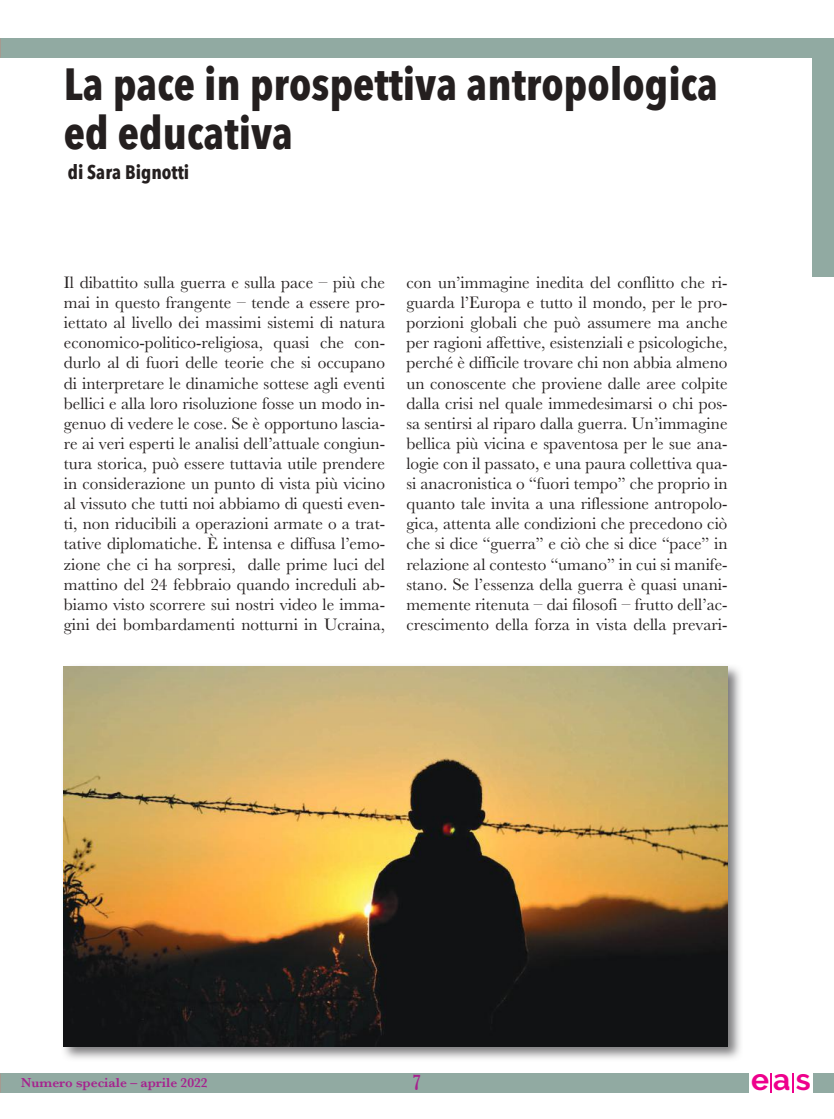
<style>
.page{position:relative;width:834px;height:1119px;background:#fff}
.page>*{position:absolute;margin:0;border:0;box-sizing:border-box;transform-origin:0 0}
.t1{font:700 45px/49.5px "Avenir Next Condensed";color:#241f1f}
.t2{font:700 30px "Raleway";color:#ee008c}
.t3{font:extra-condensed 21px "Gloucester";color:#a6228e}
.t4{font:700 19.5px "Avenir Next Condensed";color:#241f1f}
.t5{font:17.25px/20.1px "Baskerville";color:#241f1f;text-align:justify}
.t6{font:600 13.5px "Baskerville";color:#a6228e}
</style>
<div class="page">
<div style="left:0;top:1072px;width:833px;height:19px;background:#91aaa2"></div>
<div style="left:0;top:38px;width:833px;height:20px;background:#91aaa2"></div>
<div style="left:812px;top:57px;width:21px;height:219px;background:#91aaa2"></div>
<div style="left:749px;top:1072px;width:63px;height:20px;background:#fff"></div>
<svg style="left:770px;top:1073px;width:1px;height:18px"></svg>
<svg style="left:792px;top:1073px;width:1px;height:19px"></svg>
<svg style="left:63px;top:666px;width:678px;height:393px"></svg>
<img style="left:64px;top:666px;width:663px;height:380px">
<h1 class="t1" style="left:64px;top:61px;width:655px">La pace in prospettiva antropologica ed educativa</h1>
<p class="t4" style="left:68px;top:159px;width:123px">di Sara Bignotti</p>
<p class="t5" style="left:64px;top:272px;width:323px">Il dibattito sulla guerra e sulla pace – più che mai in questo frangente – tende a essere pro&shy;iettato al livello dei massimi sistemi di natura economico-politico-religiosa, quasi che con&shy;durlo al di fuori delle teorie che si occupano di interpretare le dinamiche sottese agli eventi bellici e alla loro risoluzione fosse un modo in&shy;genuo di vedere le cose. Se è opportuno lascia&shy;re ai veri esperti le analisi dell’attuale congiun&shy;tura storica, può essere tuttavia utile prendere in considerazione un punto di vista più vicino al vissuto che tutti noi abbiamo di questi even&shy;ti, non riducibili a operazioni armate o a trat&shy;tative diplomatiche. È intensa e diffusa l’emo&shy;zione che ci ha sorpresi, dalle prime luci del mattino del 24 febbraio quando increduli ab&shy;biamo visto scorrere sui nostri video le imma&shy;gini dei bombardamenti notturni in Ucraina,</p>
<p class="t5" style="left:406px;top:272px;width:323px">con un’immagine inedita del conflitto che ri&shy;guarda l’Europa e tutto il mondo, per le pro&shy;porzioni globali che può assumere ma anche per ragioni affettive, esistenziali e psicologiche, perché è difficile trovare chi non abbia almeno un conoscente che proviene dalle aree colpite dalla crisi nel quale immedesimarsi o chi pos&shy;sa sentirsi al riparo dalla guerra. Un’immagine bellica più vicina e spaventosa per le sue ana&shy;logie con il passato, e una paura collettiva qua&shy;si anacronistica o “fuori tempo” che proprio in quanto tale invita a una riflessione antropolo&shy;gica, attenta alle condizioni che precedono ciò che si dice “guerra” e ciò che si dice “pace” in relazione al contesto “umano” in cui si manife&shy;stano. Se l’essenza della guerra è quasi unani&shy;memente ritenuta – dai filosofi – frutto dell’ac&shy;crescimento della forza in vista della prevari-</p>
<p class="t6" style="left:21px;top:1074px;width:188px">Numero speciale – aprile 2022</p>
<p class="t3" style="left:413px;top:1070px;width:10px">7</p>
<h2 class="t2" style="left:751px;top:1062px;width:61px">ea s</h2>
</div>
